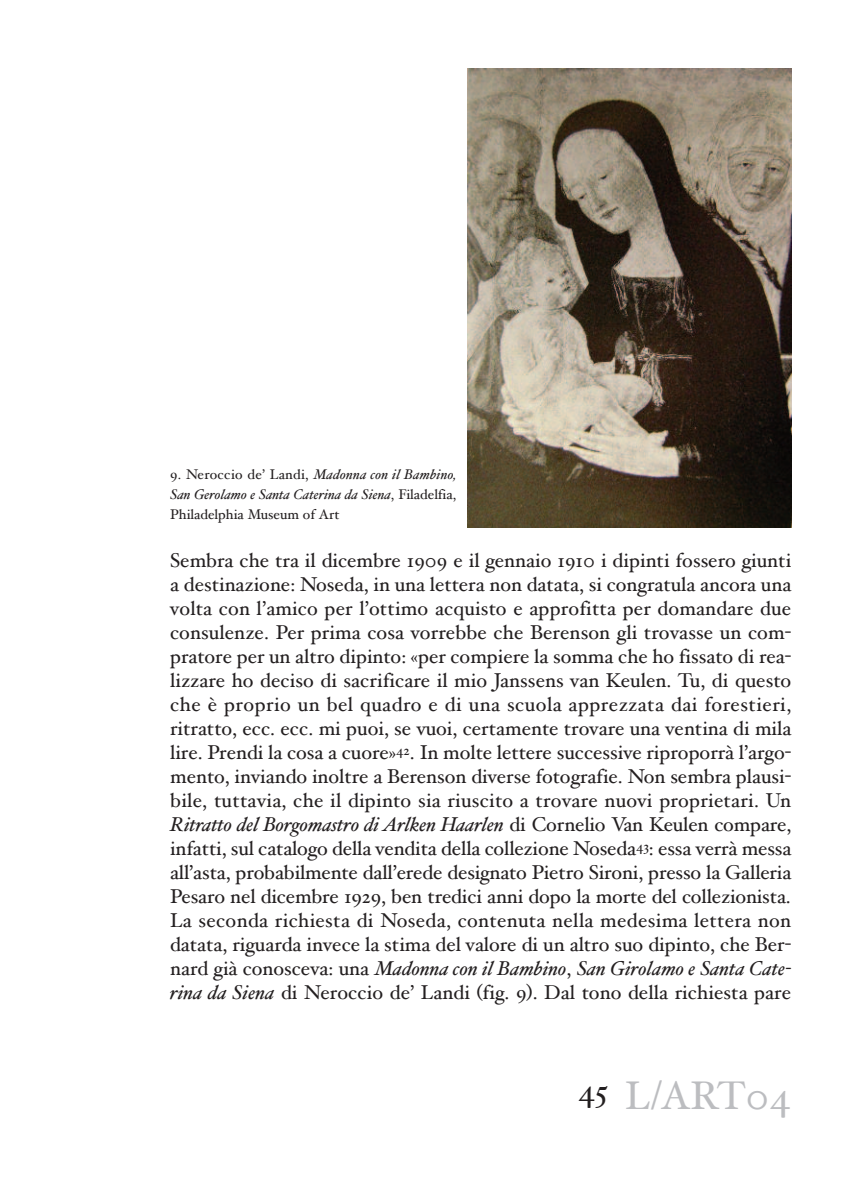
<style>
.page{position:relative;width:848px;height:1185px;background:#fff}
.page>*{position:absolute;margin:0;border:0;box-sizing:border-box;transform-origin:0 0}
.t1{font:40px "Hoefler Text";color:#bcbdc0}
.t2{font:20px/24px "Hoefler Text";letter-spacing:-.005em;color:#231f20;text-align:justify}
.t3{font:14px/20px "Hoefler Text";color:#231f20;text-align:justify}
.s1{font-style:italic}
</style>
<div class="page">
<img style="left:467px;top:68px;width:324px;height:460px">
<p class="t3" style="left:170px;top:466px;width:287px">9. neroccio de’ landi, <span class="s1">madonna con il Bambino, san Gerolamo e santa Caterina da siena</span>, Filadelfia, Philadelphia Museum of art</p>
<p class="t2" style="left:170px;top:551px;width:622px">sembra che tra il dicembre 1909 e il gennaio 1910 i dipinti fossero giunti a destinazione: noseda, in una lettera non datata, si congratula ancora una volta con l’amico per l’ottimo acquisto e approfitta per domandare due consulenze. Per prima cosa vorrebbe che berenson gli trovasse un com&shy;pratore per un altro dipinto: «per compiere la somma che ho fissato di rea&shy;lizzare ho deciso di sacrificare il mio Janssens van Keulen. tu, di questo che è proprio un bel quadro e di una scuola apprezzata dai forestieri, ritratto, ecc. ecc. mi puoi, se vuoi, certamente trovare una ventina di mila lire. Prendi la cosa a cuore»<sup>42</sup>. in molte lettere successive riproporrà l’argo&shy;mento, inviando inoltre a berenson diverse fotografie. non sembra plausi&shy;bile, tuttavia, che il dipinto sia riuscito a trovare nuovi proprietari. un <span class="s1">ritratto del Borgomastro di Arlken Haarlen</span> di Cornelio van Keulen compare, infatti, sul catalogo della vendita della collezione noseda<sup>43</sup>: essa verrà messa all’asta, probabilmente dall’erede designato Pietro sironi, presso la galleria Pesaro nel dicembre 1929, ben tredici anni dopo la morte del collezionista. la seconda richiesta di noseda, contenuta nella medesima lettera non datata, riguarda invece la stima del valore di un altro suo dipinto, che ber&shy;nard già conosceva: una <span class="s1">madonna con il Bambino</span>, <span class="s1">san Girolamo e santa Cate&shy;rina da siena</span> di neroccio de’ landi (fig. 9). dal tono della richiesta pare</p>
<h1 class="t1" style="left:578px;top:1080px;width:214px"><sup>45</sup> l/art04</h1>
</div>
